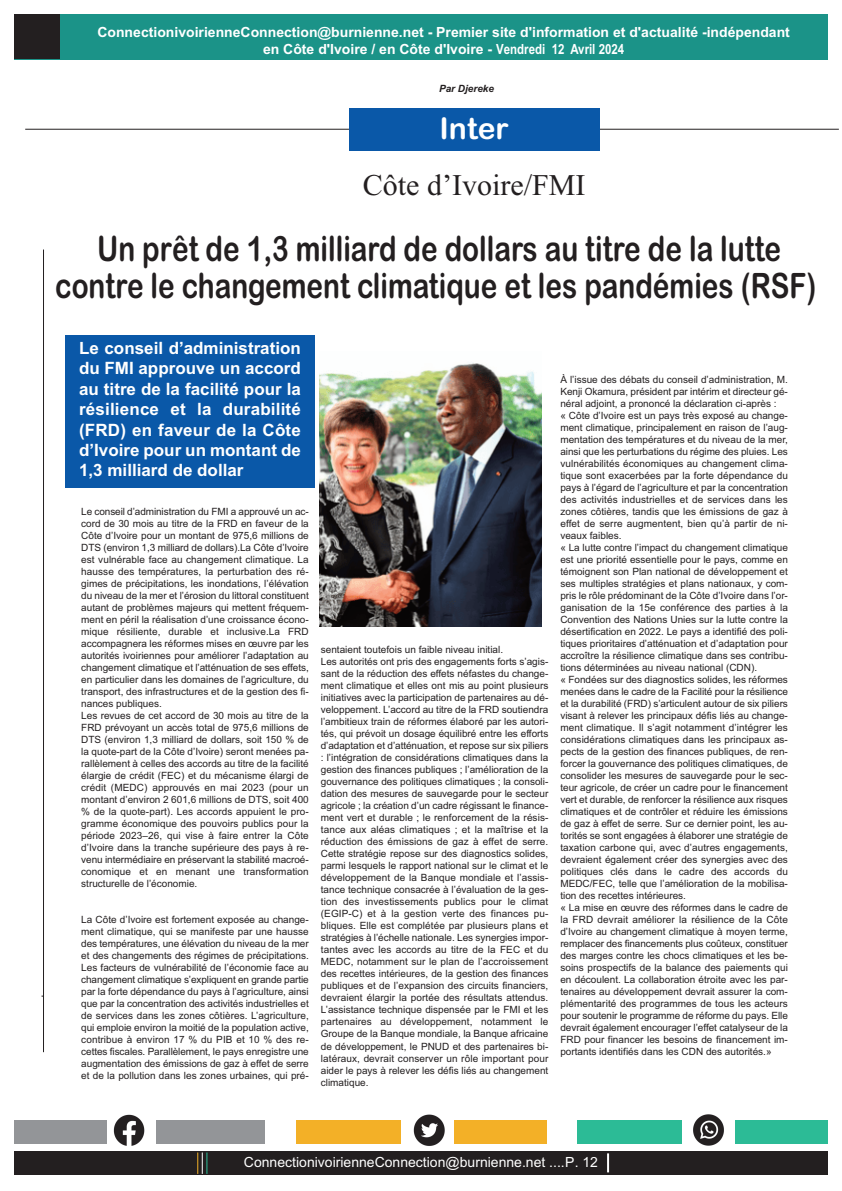
<style>
.page{position:relative;width:842px;height:1191px;background:#fff}
.page>*{position:absolute;margin:0;border:0;box-sizing:border-box;transform-origin:0 0}
.t1{font:35px/37px "Arial Rounded MT Bold";color:#231f20;text-align:center;scale:.8 1}
.t2{font:30px "Times New Roman";color:#231f20}
.t3{font:30px "Arial Rounded MT Bold";color:#fff}
.t4{font:700 17px/20.4px "Arial";color:#fff;text-align:justify}
.t5{font:700 14px/16.8px "Arial";color:#fff;text-align:center}
.t6{font:14px "Arial";color:#fff}
.t7{font:10px/12px "Arial";color:#231f20}
.t8{font:italic 700 10px "Arial";color:#231f20}
.s1{font-family:"Arial Narrow"}
</style>
<div class="page">
<hr style="left:25px;top:129px;width:814px;height:1px;background:#231f20">
<div style="left:14px;top:14px;width:814px;height:46px;background:#1b9388"></div>
<div style="left:14px;top:14px;width:46px;height:45px;background:#231f20"></div>
<hr style="left:43px;top:249px;width:1px;height:803px;background:#231f20">
<div style="left:349px;top:108px;width:250px;height:43px;background:#0a58a8"></div>
<div style="left:14px;top:1120px;width:251px;height:23px;background:#939598"></div>
<div style="left:296px;top:1120px;width:250px;height:23px;background:#f3b027"></div>
<div style="left:577px;top:1120px;width:251px;height:23px;background:#2cbb96"></div>
<div style="left:14px;top:1151px;width:814px;height:23px;background:#231f20"></div>
<img style="left:107px;top:1114px;width:49px;height:32px">
<img style="left:401px;top:1114px;width:52px;height:32px">
<img style="left:683px;top:1114px;width:52px;height:32px">
<svg style="left:197px;top:1152px;width:10px;height:21px"></svg>
<svg style="left:607px;top:1153px;width:2px;height:19px"></svg>
<div style="left:65px;top:335px;width:250px;height:152px;background:#0a58a8"></div>
<img style="left:320px;top:363px;width:222px;height:263px">
<h3 class="t5" style="left:97px;top:24px;width:694px">ConnectionivoirienneConnection@burnienne.net - Premier site d'information et d'actualité -indépendant en Côte d'Ivoire / en Côte d'Ivoire - <span class="s1">Vendredi 12 Avril 2024</span></h3>
<p class="t8" style="left:439px;top:83px;width:57px">Par Djereke</p>
<h2 class="t3" style="left:440px;top:111px;width:71px">Inter</h2>
<h2 class="t2" style="left:363px;top:167px;width:224px">Côte d’Ivoire/FMI</h2>
<h1 class="t1" style="left:55px;top:230px;width:953px">Un prêt de 1,3 milliard de dollars au titre de la lutte contre le changement climatique et les pandémies (RSF)</h1>
<h3 class="t4" style="left:79px;top:338px;width:223px">Le conseil d’administration du FMI approuve un accord au titre de la facilité pour la résilience et la durabilité (FRD) en faveur de la Côte d’Ivoire pour un montant de 1,3 milliard de dollar</h3>
<p class="t7" style="left:81px;top:505px;width:229px">Le conseil d’administration du FMI a approuvé un ac&shy;cord de 30 mois au titre de la FRD en faveur de la Côte d’Ivoire pour un montant de 975,6 millions de DTS (environ 1,3 milliard de dollars).La Côte d’Ivoire est vulnérable face au changement climatique. La hausse des températures, la perturbation des ré&shy;gimes de précipitations, les inondations, l’élévation du niveau de la mer et l’érosion du littoral constituent autant de problèmes majeurs qui mettent fréquem&shy;ment en péril la réalisation d’une croissance écono&shy;mique résiliente, durable et inclusive.La FRD accompagnera les réformes mises en œuvre par les autorités ivoiriennes pour améliorer l’adaptation au changement climatique et l’atténuation de ses effets, en particulier dans les domaines de l’agriculture, du transport, des infrastructures et de la gestion des fi&shy;nances publiques.<br>Les revues de cet accord de 30 mois au titre de la FRD prévoyant un accès total de 975,6 millions de DTS (environ 1,3 milliard de dollars, soit 150 % de la quote-part de la Côte d’Ivoire) seront menées pa&shy;rallèlement à celles des accords au titre de la facilité élargie de crédit (FEC) et du mécanisme élargi de crédit (MEDC) approuvés en mai 2023 (pour un montant d’environ 2 601,6 millions de DTS, soit 400 % de la quote-part). Les accords appuient le pro&shy;gramme économique des pouvoirs publics pour la période 2023–26, qui vise à faire entrer la Côte d’Ivoire dans la tranche supérieure des pays à re&shy;venu intermédiaire en préservant la stabilité macroé&shy;conomique et en menant une transformation structurelle de l’économie.</p>
<p class="t7" style="left:81px;top:913px;width:229px;text-align:justify">La Côte d’Ivoire est fortement exposée au change&shy;ment climatique, qui se manifeste par une hausse des températures, une élévation du niveau de la mer et des changements des régimes de précipitations.<br>Les facteurs de vulnérabilité de l’économie face au changement climatique s’expliquent en grande partie par la forte dépendance du pays à l’agriculture, ainsi que par la concentration des activités industrielles et de services dans les zones côtières. L’agriculture, qui emploie environ la moitié de la population active, contribue à environ 17 % du PIB et 10 % des re&shy;cettes fiscales. Parallèlement, le pays enregistre une augmentation des émissions de gaz à effet de serre et de la pollution dans les zones urbaines, qui pré-</p>
<p class="t7" style="left:321px;top:644px;width:229px">sentaient toutefois un faible niveau initial.<br>Les autorités ont pris des engagements forts s’agis&shy;sant de la réduction des effets néfastes du change&shy;ment climatique et elles ont mis au point plusieurs initiatives avec la participation de partenaires au dé&shy;veloppement. L’accord au titre de la FRD soutiendra l’ambitieux train de réformes élaboré par les autori&shy;tés, qui prévoit un dosage équilibré entre les efforts d’adaptation et d’atténuation, et repose sur six piliers : l’intégration de considérations climatiques dans la gestion des finances publiques ; l’amélioration de la gouvernance des politiques climatiques ; la consoli&shy;dation des mesures de sauvegarde pour le secteur agricole ; la création d’un cadre régissant le finance&shy;ment vert et durable ; le renforcement de la résis&shy;tance aux aléas climatiques ; et la maîtrise et la réduction des émissions de gaz à effet de serre.<br>Cette stratégie repose sur des diagnostics solides, parmi lesquels le rapport national sur le climat et le développement de la Banque mondiale et l’assis&shy;tance technique consacrée à l’évaluation de la ges&shy;tion des investissements publics pour le climat (EGIP-C) et à la gestion verte des finances pu&shy;bliques. Elle est complétée par plusieurs plans et stratégies à l’échelle nationale. Les synergies impor&shy;tantes avec les accords au titre de la FEC et du MEDC, notamment sur le plan de l’accroissement des recettes intérieures, de la gestion des finances publiques et de l’expansion des circuits financiers, devraient élargir la portée des résultats attendus.<br>L’assistance technique dispensée par le FMI et les partenaires au développement, notamment le Groupe de la Banque mondiale, la Banque africaine de développement, le PNUD et des partenaires bi&shy;latéraux, devrait conserver un rôle important pour aider le pays à relever les défis liés au changement climatique.</p>
<p class="t7" style="left:560px;top:373px;width:229px">À l’issue des débats du conseil d’administration, M.<br>Kenji Okamura, président par intérim et directeur gé&shy;néral adjoint, a prononcé la déclaration ci-après :<br>« Côte d’Ivoire est un pays très exposé au change&shy;ment climatique, principalement en raison de l’aug&shy;mentation des températures et du niveau de la mer, ainsi que les perturbations du régime des pluies. Les vulnérabilités économiques au changement clima&shy;tique sont exacerbées par la forte dépendance du pays à l’égard de l’agriculture et par la concentration des activités industrielles et de services dans les zones côtières, tandis que les émissions de gaz à effet de serre augmentent, bien qu’à partir de ni&shy;veaux faibles.<br>« La lutte contre l’impact du changement climatique est une priorité essentielle pour le pays, comme en témoignent son Plan national de développement et ses multiples stratégies et plans nationaux, y com&shy;pris le rôle prédominant de la Côte d’Ivoire dans l’or&shy;ganisation de la 15e conférence des parties à la Convention des Nations Unies sur la lutte contre la désertification en 2022. Le pays a identifié des poli&shy;tiques prioritaires d’atténuation et d’adaptation pour accroître la résilience climatique dans ses contribu&shy;tions déterminées au niveau national (CDN).<br>« Fondées sur des diagnostics solides, les réformes menées dans le cadre de la Facilité pour la résilience et la durabilité (FRD) s’articulent autour de six piliers visant à relever les principaux défis liés au change&shy;ment climatique. Il s’agit notamment d’intégrer les considérations climatiques dans les principaux as&shy;pects de la gestion des finances publiques, de ren&shy;forcer la gouvernance des politiques climatiques, de consolider les mesures de sauvegarde pour le sec&shy;teur agricole, de créer un cadre pour le financement vert et durable, de renforcer la résilience aux risques climatiques et de contrôler et réduire les émissions de gaz à effet de serre. Sur ce dernier point, les au&shy;torités se sont engagées à élaborer une stratégie de taxation carbone qui, avec d’autres engagements, devraient également créer des synergies avec des politiques clés dans le cadre des accords du MEDC/FEC, telle que l’amélioration de la mobilisa&shy;tion des recettes intérieures.<br>« La mise en œuvre des réformes dans le cadre de la FRD devrait améliorer la résilience de la Côte d’Ivoire au changement climatique à moyen terme, remplacer des financements plus coûteux, constituer des marges contre les chocs climatiques et les be&shy;soins prospectifs de la balance des paiements qui en découlent. La collaboration étroite avec les par&shy;tenaires au développement devrait assurer la com&shy;plémentarité des programmes de tous les acteurs pour soutenir le programme de réforme du pays. Elle devrait également encourager l’effet catalyseur de la FRD pour financer les besoins de financement im&shy;portants identifiés dans les CDN des autorités.»</p>
<h3 class="t6" style="left:244px;top:1153px;width:356px">ConnectionivoirienneConnection@burnienne.net ....P. 12</h3>
</div>
